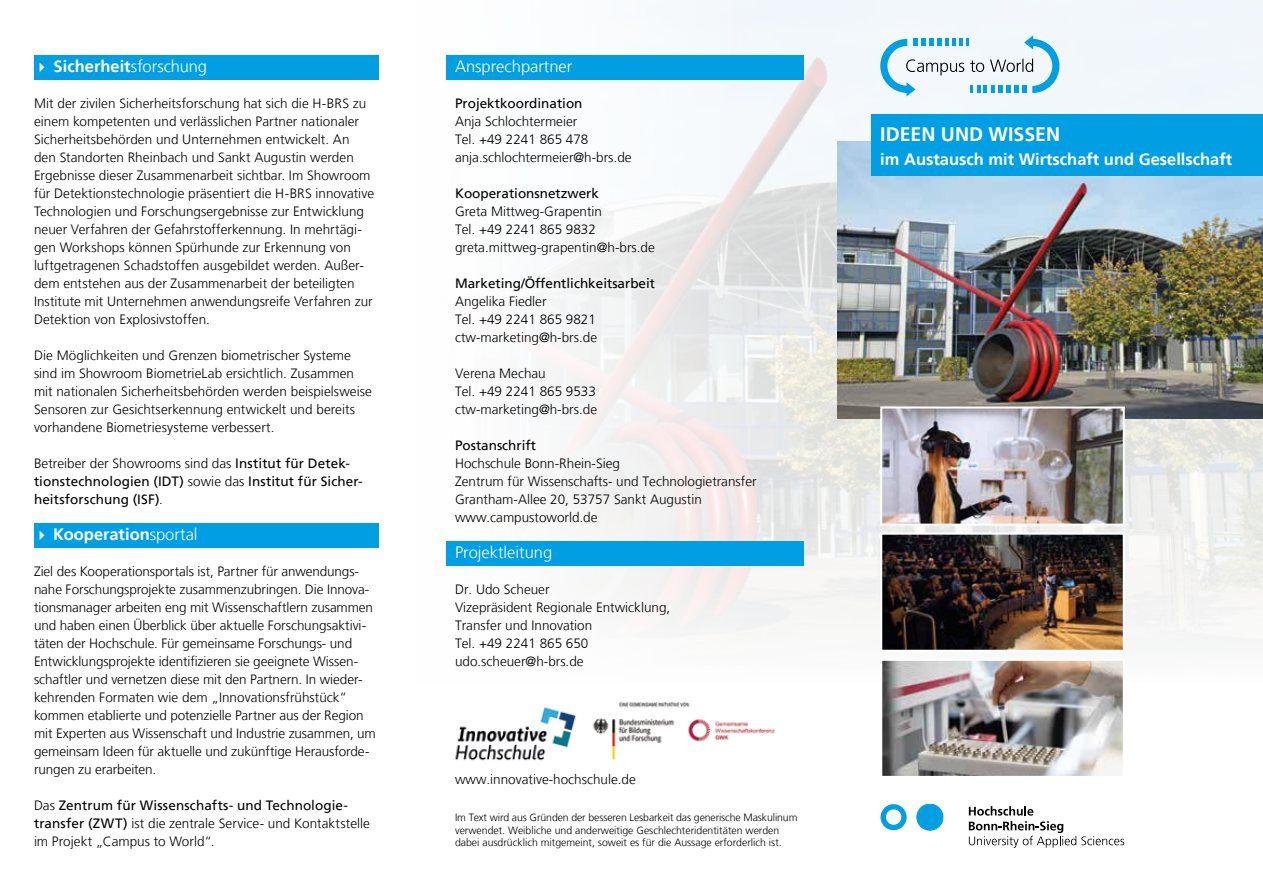
<style>
.page{position:relative;width:1263px;height:893px;background:#fff}
.page>*{position:absolute;margin:0;border:0;box-sizing:border-box;transform-origin:0 0}
.t1{font:700 19.5px "Frutiger";color:#fff}
.t2{font:700 16.5px "Frutiger";color:#fff}
.t3{font:300 16.5px "Frutiger";color:#fff}
.t4{font:300 13.5px/18px "Frutiger";color:#000}
.t5{font:13.5px/18px "Frutiger";color:#000}
.t6{font:300 10.5px/12.6px "Frutiger";color:#000}
.s1{font-weight:300}
.s2{font-weight:400}
</style>
<div class="page">
<img style="left:760px;top:0;width:503px;height:641px">
<svg style="left:540px;top:0;width:220px;height:635px;fill:#f5f5f5"></svg>
<img style="left:838px;top:142px;width:425px;height:277px">
<svg style="left:880px;top:35px;width:179px;height:61px"></svg>
<div style="left:872px;top:114px;width:391px;height:62px;background:#009fe3"></div>
<div style="left:917px;top:804px;width:26px;height:26px;background:#009fe3;border-radius:50%"></div>
<div style="left:917px;top:804px;width:26px;height:26px;border:1px solid #009fe3;border-radius:50%"></div>
<svg style="left:969px;top:806px;width:155px;height:42px"></svg>
<svg style="left:880px;top:804px;width:27px;height:26px"></svg>
<div style="left:446px;top:55px;width:358px;height:25px;background:#009fe3"></div>
<div style="left:446px;top:541px;width:358px;height:25px;background:#009fe3"></div>
<img style="left:883px;top:409px;width:239px;height:114px">
<div style="left:880px;top:406px;width:245px;height:120px;border:2px solid #fff"></div>
<img style="left:883px;top:662px;width:239px;height:113px">
<div style="left:880px;top:659px;width:245px;height:119px;border:2px solid #fff"></div>
<img style="left:883px;top:536px;width:239px;height:113px">
<div style="left:880px;top:533px;width:245px;height:119px;border:2px solid #fff"></div>
<img style="left:455px;top:702px;width:320px;height:59px">
<div style="left:34px;top:55px;width:344px;height:25px;background:#009fe3"></div>
<div style="left:34px;top:523px;width:344px;height:25px;background:#009fe3"></div>
<p class="t2" style="left:34px;top:57px;width:175px">✔ Sicherheit<span class="s1">sforschung</span></p>
<p class="t4" style="left:34px;top:95px;width:342px">Mit der zivilen Sicherheitsforschung hat sich die H-BRS zu einem kompetenten und verlässlichen Partner nationaler Sicherheitsbehörden und Unternehmen entwickelt. An den Standorten Rheinbach und Sankt Augustin werden Ergebnisse dieser Zusammenarbeit sichtbar. Im Showroom für Detektionstechnologie präsentiert die H-BRS innovative Technologien und Forschungsergebnisse zur Entwicklung neuer Verfahren der Gefahrstofferkennung. In mehrtägi&shy;gen Workshops können Spürhunde zur Erkennung von luftgetragenen Schadstoffen ausgebildet werden. Außer&shy;dem entstehen aus der Zusammenarbeit der beteiligten Institute mit Unternehmen anwendungsreife Verfahren zur Detektion von Explosivstoffen.</p>
<p class="t4" style="left:34px;top:346px;width:339px">Die Möglichkeiten und Grenzen biometrischer Systeme sind im Showroom BiometrieLab ersichtlich. Zusammen mit nationalen Sicherheitsbehörden werden beispielsweise Sensoren zur Gesichtserkennung entwickelt und bereits vorhandene Biometriesysteme verbessert.</p>
<p class="t5" style="left:34px;top:454px;width:330px"><span class="s1">Betreiber der Showrooms sind das</span> Institut für Detek&shy;tionstechnologien (IDT) <span class="s1">sowie das</span> Institut für Sicher&shy;heitsforschung (ISF)<span class="s1">.</span></p>
<p class="t2" style="left:34px;top:525px;width:165px">✔ Kooperation<span class="s1">sportal</span></p>
<p class="t4" style="left:34px;top:563px;width:343px">Ziel des Kooperationsportals ist, Partner für anwendungs&shy;nahe Forschungsprojekte zusammenzubringen. Die Innova&shy;tionsmanager arbeiten eng mit Wissenschaftlern zusammen und haben einen Überblick über aktuelle Forschungsaktivi&shy;täten der Hochschule. Für gemeinsame Forschungs- und Entwicklungsprojekte identifizieren sie geeignete Wissen&shy;schaftler und vernetzen diese mit den Partnern. In wieder&shy;kehrenden Formaten wie dem „Innovationsfrühstück“ kommen etablierte und potenzielle Partner aus der Region mit Experten aus Wissenschaft und Industrie zusammen, um gemeinsam Ideen für aktuelle und zukünftige Herausforde&shy;rungen zu erarbeiten.</p>
<p class="t4" style="left:34px;top:796px;width:337px">Das <span class="s2">Zentrum für Wissenschafts- und Technologie&shy;transfer (ZWT)</span> ist die zentrale Service- und Kontaktstelle im Projekt „Campus to World“.</p>
<p class="t3" style="left:455px;top:57px;width:119px">Ansprechpartner</p>
<p class="t5" style="left:455px;top:94px;width:129px">Projektkoordination</p>
<p class="t4" style="left:455px;top:113px;width:178px">Anja Schlochtermeier<br>Tel. +49 2241 865 478 anja.schlochtermeier@h-brs.de</p>
<p class="t5" style="left:455px;top:184px;width:146px">Kooperationsnetzwerk</p>
<p class="t4" style="left:455px;top:203px;width:201px">Greta Mittweg-Grapentin<br>Tel. +49 2241 865 9832 greta.mittweg-grapentin@h-brs.de</p>
<p class="t5" style="left:455px;top:274px;width:202px">Marketing/Öffentlichkeitsarbeit</p>
<p class="t4" style="left:455px;top:293px;width:144px">Angelika Fiedler<br>Tel. +49 2241 865 9821 ctw-marketing@h-brs.de</p>
<p class="t4" style="left:455px;top:365px;width:144px">Verena Mechau<br>Tel. +49 2241 865 9533 ctw-marketing@h-brs.de</p>
<p class="t5" style="left:455px;top:436px;width:83px">Postanschrift</p>
<p class="t4" style="left:455px;top:455px;width:303px">Hochschule Bonn-Rhein-Sieg<br>Zentrum für Wissenschafts- und Technologietransfer Grantham-Allee 20, 53757 Sankt Augustin www.campustoworld.de</p>
<p class="t3" style="left:455px;top:543px;width:99px">Projektleitung</p>
<p class="t4" style="left:455px;top:581px;width:217px">Dr. Udo Scheuer<br>Vizepräsident Regionale Entwicklung,<br>Transfer und Innovation<br>Tel. +49 2241 865 650 udo.scheuer@h-brs.de</p>
<p class="t4" style="left:455px;top:771px;width:182px">www.innovative-hochschule.de</p>
<p class="t6" style="left:455px;top:811px;width:344px">Im Text wird aus Gründen der besseren Lesbarkeit das generische Maskulinum verwendet. Weibliche und anderweitige Geschlechteridentitäten werden dabei ausdrücklich mitgemeint, soweit es für die Aussage erforderlich ist.</p>
<h1 class="t1" style="left:880px;top:122px;width:181px">IDEEN UND WISSEN</h1>
<p class="t2" style="left:880px;top:149px;width:354px">im Austausch mit Wirtschaft und Gesellschaft</p>
</div>
